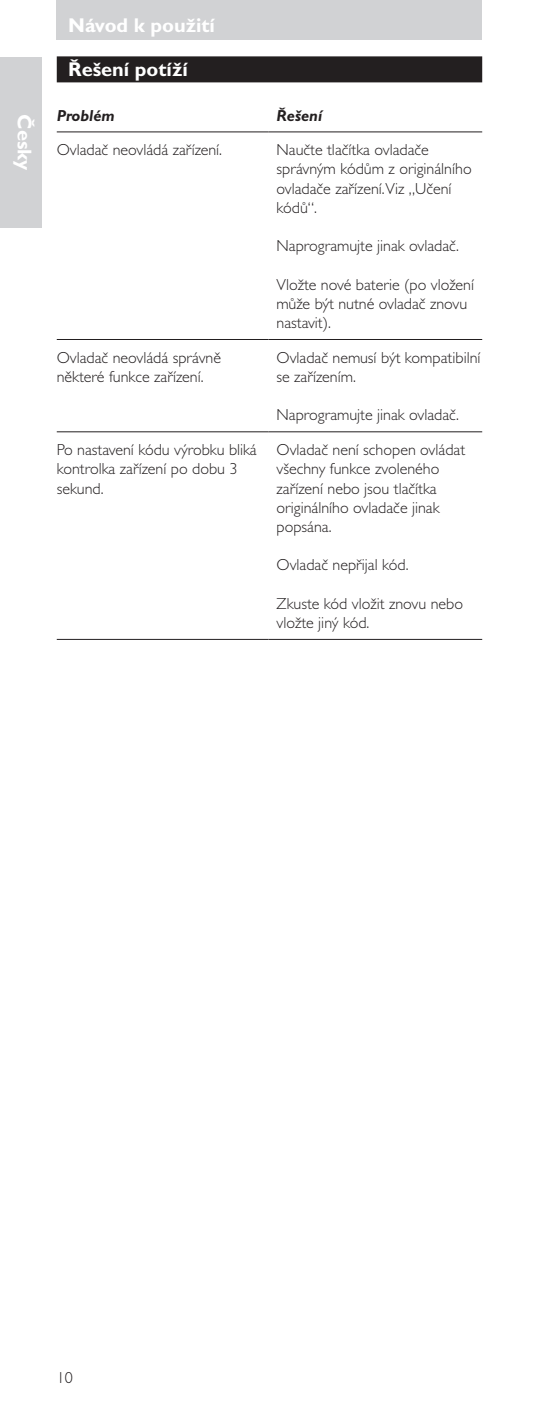
<style>
.page{position:relative;width:539px;height:1419px;background:#fff}
.page>*{position:absolute;margin:0;border:0;box-sizing:border-box;transform-origin:0 0}
.t1{font:700 20px "Gill Sans CE";color:#fff}
.t2{font:300 16px/19.2px "Gill Sans CE";color:#231f20}
.t3{font:italic 700 16px "Gill Sans CE";color:#231f20}
</style>
<div class="page">
<div style="left:57px;top:0;width:425px;height:40px;background:#d1d2d4"></div>
<div style="left:0;top:57px;width:41px;height:170px;background:#d1d2d4"></div>
<div style="left:57px;top:56px;width:425px;height:26px;background:#231f20"></div>
<hr style="left:57px;top:131px;width:211px;height:1px;background:#231f20">
<hr style="left:268px;top:131px;width:214px;height:1px;background:#231f20">
<hr style="left:57px;top:339px;width:211px;height:1px;background:#231f20">
<hr style="left:268px;top:339px;width:214px;height:1px;background:#231f20">
<hr style="left:57px;top:431px;width:211px;height:1px;background:#231f20">
<hr style="left:268px;top:431px;width:214px;height:1px;background:#231f20">
<hr style="left:57px;top:639px;width:211px;height:1px;background:#231f20">
<hr style="left:268px;top:639px;width:214px;height:1px;background:#231f20">
<p class="t1" style="left:36px;top:114px;width:58px;rotate:90deg">Česky</p>
<p class="t1" style="left:68px;top:13px;width:148px">Návod k použití</p>
<p class="t1" style="left:68px;top:58px;width:121px">Řešení potíží</p>
<p class="t3" style="left:57px;top:106px;width:60px">Problém</p>
<p class="t3" style="left:276px;top:106px;width:47px">Řešení</p>
<p class="t2" style="left:57px;top:140px;width:167px">Ovladač neovládá zařízení.</p>
<p class="t2" style="left:276px;top:140px;width:197px">Naučte tlačítka ovladače správným kódům z originálního ovladače zařízení.Viz „Učení kódů“.</p>
<p class="t2" style="left:276px;top:236px;width:184px">Naprogramujte jinak ovladač.</p>
<p class="t2" style="left:276px;top:275px;width:199px">Vložte nové baterie (po vložení může být nutné ovladač znovu nastavit).</p>
<p class="t2" style="left:57px;top:348px;width:166px">Ovladač neovládá správně některé funkce zařízení.</p>
<p class="t2" style="left:276px;top:348px;width:205px">Ovladač nemusí být kompatibilní se zařízením.</p>
<p class="t2" style="left:276px;top:405px;width:184px">Naprogramujte jinak ovladač.</p>
<p class="t2" style="left:57px;top:440px;width:201px">Po nastavení kódu výrobku bliká kontrolka zařízení po dobu 3 sekund.</p>
<p class="t2" style="left:276px;top:440px;width:190px">Ovladač není schopen ovládat všechny funkce zvoleného zařízení nebo jsou tlačítka originálního ovladače jinak popsána.</p>
<p class="t2" style="left:276px;top:555px;width:133px">Ovladač nepřijal kód.</p>
<p class="t2" style="left:276px;top:594px;width:188px">Zkuste kód vložit znovu nebo vložte jiný kód.</p>
<p class="t2" style="left:57px;top:1368px;width:17px">10</p>
</div>
